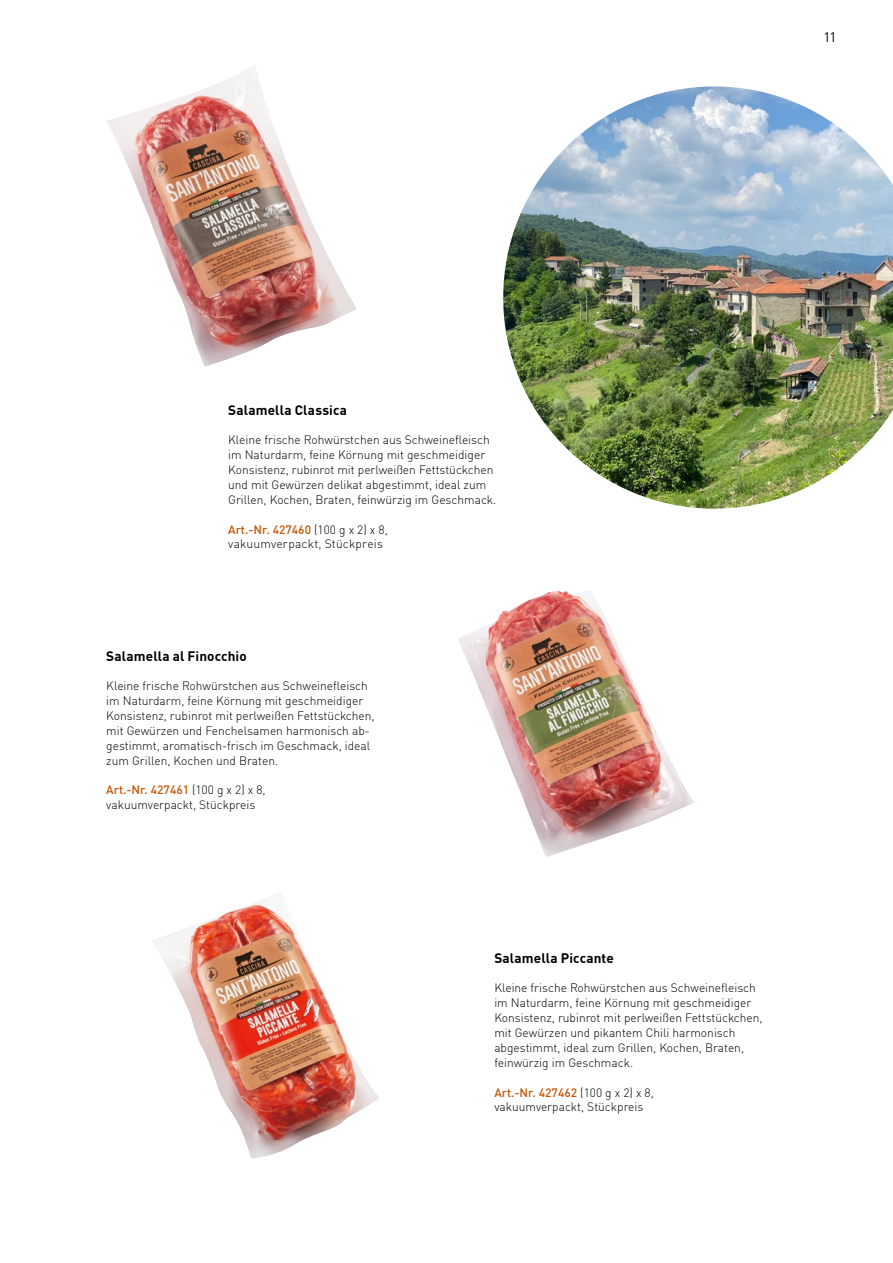
<style>
.page{position:relative;width:893px;height:1263px;background:#fff}
.page>*{position:absolute;margin:0;border:0;box-sizing:border-box;transform-origin:0 0}
.t1{font:700 13.5px "DIN Offc";letter-spacing:.01em;color:#000}
.t2{font:13.5px "DIN Offc";color:#000}
.t3{font:300 12px/15px "DIN Offc";color:#000}
.s1{font-weight:500;color:#c35504}
</style>
<div class="page">
<img style="left:107px;top:65px;width:249px;height:302px">
<img style="left:458px;top:591px;width:236px;height:266px">
<img style="left:153px;top:899px;width:226px;height:260px">
<img style="left:503px;top:86px;width:390px;height:423px">
<p class="t2" style="left:823px;top:29px;width:15px">11</p>
<p class="t1" style="left:228px;top:401px;width:120px">Salamella Classica</p>
<p class="t3" style="left:228px;top:432px;width:270px">Kleine frische Rohwürstchen aus Schweinefleisch im Naturdarm, feine Körnung mit geschmeidiger Konsistenz, rubinrot mit perlweißen Fettstückchen und mit Gewürzen delikat abgestimmt, ideal zum Grillen, Kochen, Braten, feinwürzig im Geschmack.</p>
<p class="t3" style="left:228px;top:522px;width:161px;line-height:14.4px"><span class="s1">Art.-Nr. 427460</span> (100 g x 2) x 8, vakuumverpackt, Stückpreis</p>
<p class="t1" style="left:106px;top:647px;width:142px">Salamella al Finocchio</p>
<p class="t3" style="left:106px;top:678px;width:270px">Kleine frische Rohwürstchen aus Schweinefleisch im Naturdarm, feine Körnung mit geschmeidiger Konsistenz, rubinrot mit perlweißen Fettstückchen, mit Gewürzen und Fenchelsamen harmonisch ab&shy;gestimmt, aromatisch-frisch im Geschmack, ideal zum Grillen, Kochen und Braten.</p>
<p class="t3" style="left:106px;top:783px;width:161px;line-height:14.4px"><span class="s1">Art.-Nr. 427461</span> (100 g x 2) x 8, vakuumverpackt, Stückpreis</p>
<p class="t1" style="left:494px;top:949px;width:121px">Salamella Piccante</p>
<p class="t3" style="left:494px;top:980px;width:270px">Kleine frische Rohwürstchen aus Schweinefleisch im Naturdarm, feine Körnung mit geschmeidiger Konsistenz, rubinrot mit perlweißen Fettstückchen, mit Gewürzen und pikantem Chili harmonisch abgestimmt, ideal zum Grillen, Kochen, Braten, feinwürzig im Geschmack.</p>
<p class="t3" style="left:494px;top:1085px;width:161px;line-height:14.4px"><span class="s1">Art.-Nr. 427462</span> (100 g x 2) x 8, vakuumverpackt, Stückpreis</p>
</div>
